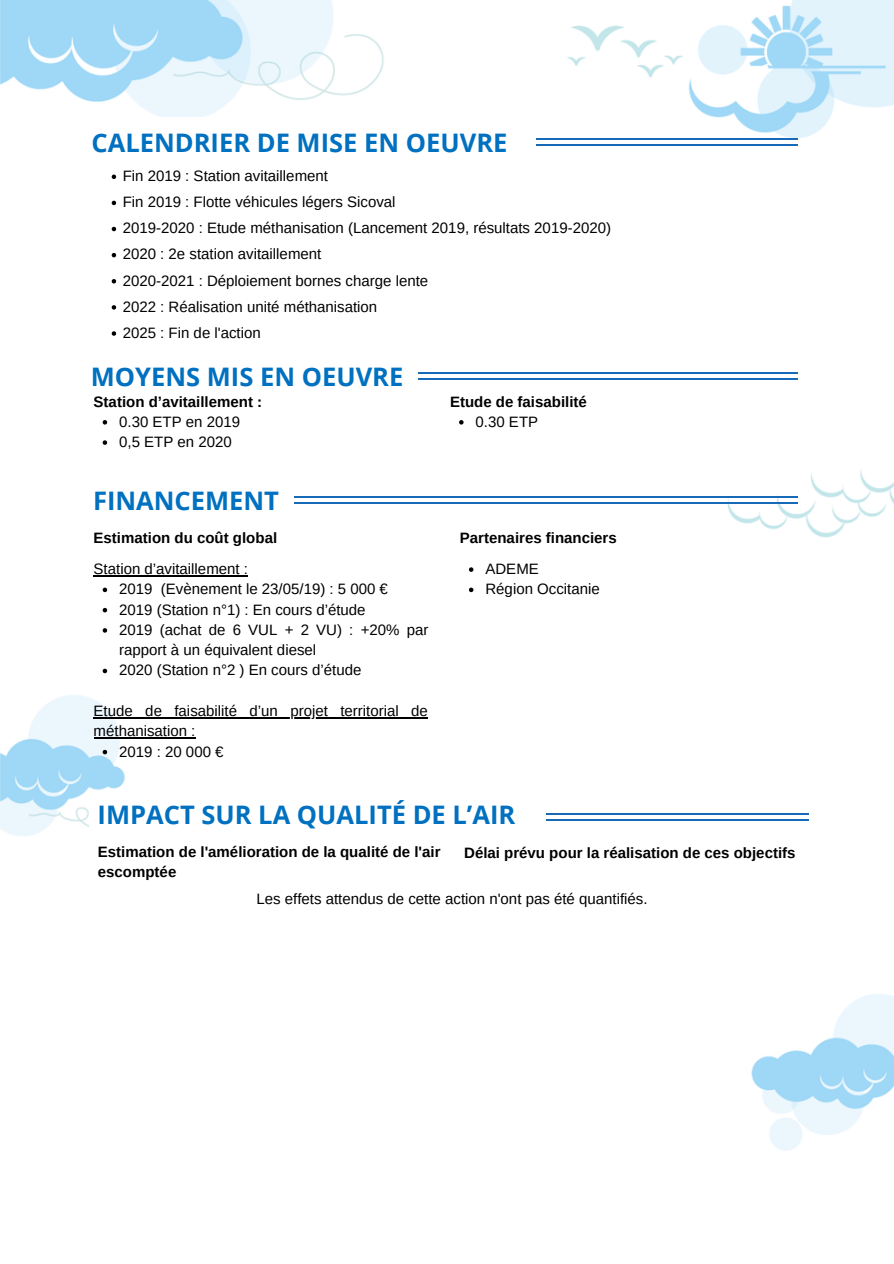
<style>
.page{position:relative;width:894px;height:1264px;background:#fff}
.page>*{position:absolute;margin:0;border:0;box-sizing:border-box;transform-origin:0 0}
.t1{font:700 25.5px "Open Sans";color:#0070c0}
.t2{font:15px/20.2px "Arimo";color:#000}
.t3{font:700 15px/20.2px "Arimo";color:#000}
</style>
<div class="page">
<img style="left:0;top:0;width:893px;height:1151px">
<hr style="left:233px;top:813px;width:575px;height:2px;background:#166ab8">
<hr style="left:233px;top:819px;width:575px;height:2px;background:#166ab8">
<div style="left:89px;top:792px;width:457px;height:50px;background:#fff"></div>
<hr style="left:223px;top:496px;width:574px;height:1px;background:#166ab8">
<hr style="left:223px;top:502px;width:574px;height:1px;background:#166ab8">
<div style="left:89px;top:478px;width:204px;height:50px;background:#fff"></div>
<svg style="left:103px;top:587px;width:4px;height:5px"></svg>
<svg style="left:103px;top:608px;width:4px;height:4px"></svg>
<svg style="left:103px;top:628px;width:4px;height:4px"></svg>
<svg style="left:103px;top:668px;width:4px;height:5px"></svg>
<svg style="left:103px;top:749px;width:4px;height:5px"></svg>
<hr style="left:94px;top:575px;width:154px;height:1px;background:#000">
<hr style="left:94px;top:717px;width:334px;height:1px;background:#000">
<hr style="left:94px;top:737px;width:101px;height:1px;background:#000">
<svg style="left:469px;top:567px;width:4px;height:5px"></svg>
<svg style="left:469px;top:587px;width:4px;height:5px"></svg>
<hr style="left:223px;top:372px;width:574px;height:1px;background:#166ab8">
<hr style="left:223px;top:378px;width:574px;height:1px;background:#166ab8">
<div style="left:18px;top:354px;width:399px;height:50px;background:#fff"></div>
<svg style="left:103px;top:420px;width:4px;height:4px"></svg>
<svg style="left:103px;top:440px;width:4px;height:5px"></svg>
<svg style="left:459px;top:420px;width:4px;height:4px"></svg>
<svg style="left:112px;top:174px;width:4px;height:5px"></svg>
<svg style="left:112px;top:201px;width:4px;height:4px"></svg>
<svg style="left:112px;top:227px;width:4px;height:4px"></svg>
<svg style="left:112px;top:253px;width:4px;height:4px"></svg>
<svg style="left:112px;top:279px;width:4px;height:4px"></svg>
<svg style="left:112px;top:305px;width:4px;height:4px"></svg>
<svg style="left:112px;top:331px;width:4px;height:5px"></svg>
<hr style="left:223px;top:138px;width:574px;height:2px;background:#166ab8">
<hr style="left:223px;top:145px;width:574px;height:1px;background:#166ab8">
<div style="left:18px;top:117px;width:517px;height:50px;background:#fff"></div>
<p class="t1" style="left:91px;top:124px;width:417px">CALENDRIER DE MISE EN OEUVRE</p>
<p class="t2" style="left:123px;top:166px;width:207px">Fin 2019 : Station avitaillement</p>
<p class="t2" style="left:123px;top:192px;width:274px">Fin 2019 : Flotte véhicules légers Sicoval</p>
<p class="t2" style="left:123px;top:218px;width:490px">2019-2020 : Etude méthanisation (Lancement 2019, résultats 2019-2020)</p>
<p class="t2" style="left:123px;top:244px;width:200px">2020 : 2e station avitaillement</p>
<p class="t2" style="left:123px;top:270px;width:307px">2020-2021 : Déploiement bornes charge lente</p>
<p class="t2" style="left:123px;top:296px;width:256px">2022 : Réalisation unité méthanisation</p>
<p class="t2" style="left:123px;top:322px;width:140px">2025 : Fin de l'action</p>
<p class="t1" style="left:91px;top:359px;width:314px">MOYENS MIS EN OEUVRE</p>
<p class="t2" style="left:119px;top:411px;width:122px">0.30 ETP en 2019</p>
<p class="t2" style="left:119px;top:432px;width:114px">0,5 ETP en 2020</p>
<p class="t3" style="left:94px;top:391px;width:170px">Station d’avitaillement :</p>
<p class="t1" style="left:93px;top:483px;width:187px">FINANCEMENT</p>
<p class="t3" style="left:450px;top:391px;width:138px">Etude de faisabilité</p>
<p class="t2" style="left:475px;top:411px;width:64px">0.30 ETP</p>
<p class="t3" style="left:94px;top:527px;width:185px">Estimation du coût global</p>
<p class="t3" style="left:460px;top:527px;width:158px">Partenaires financiers</p>
<p class="t2" style="left:485px;top:558px;width:55px">ADEME</p>
<p class="t2" style="left:485px;top:579px;width:116px">Région Occitanie</p>
<p class="t2" style="left:94px;top:558px;width:156px">Station d’avitaillement :</p>
<p class="t2" style="left:119px;top:579px;width:270px">2019 (Evènement le 23/05/19) : 5 000 €</p>
<p class="t2" style="left:119px;top:599px;width:248px">2019 (Station n°1) : En cours d’étude</p>
<p class="t2" style="left:119px;top:619px;width:311px">2019 (achat de 6 VUL + 2 VU) : +20% par rapport à un équivalent diesel</p>
<p class="t2" style="left:119px;top:660px;width:244px">2020 (Station n°2 ) En cours d’étude</p>
<p class="t2" style="left:94px;top:700px;width:336px">Etude de faisabilité d’un projet territorial de méthanisation :</p>
<p class="t2" style="left:119px;top:741px;width:106px">2019 : 20 000 €</p>
<p class="t1" style="left:98px;top:797px;width:419px">IMPACT SUR LA QUALITÉ DE L’AIR</p>
<p class="t3" style="left:98px;top:841px;width:344px">Estimation de l'amélioration de la qualité de l'air escomptée</p>
<p class="t3" style="left:464px;top:843px;width:333px">Délai prévu pour la réalisation de ces objectifs</p>
<p class="t2" style="left:256px;top:888px;width:392px">Les effets attendus de cette action n'ont pas été quantifiés.</p>
</div>
